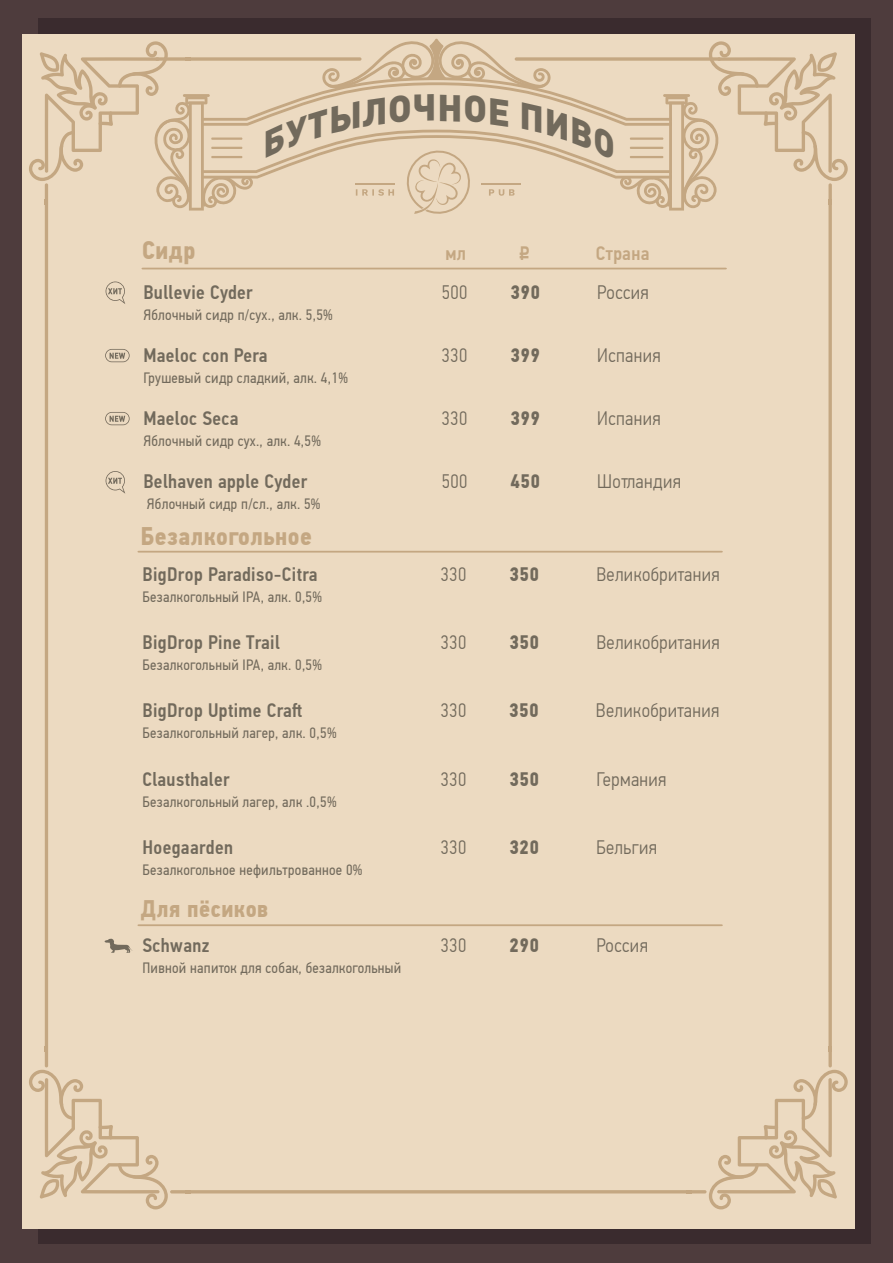
<style>
.page{position:relative;width:893px;height:1263px;background:#4e3c3d}
.page>*{position:absolute;margin:0;border:0;box-sizing:border-box;transform-origin:0 0}
.t1{font:700 25.5px "PF Din Text Cond Pro";letter-spacing:.02em;color:#c4a782}
.t2{font:700 24px "PF Din Text Cond Pro";letter-spacing:.02em;color:#c4a782}
.t3{font:500 19.5px "PF Din Text Cond Pro";letter-spacing:.02em;color:#726a5c}
.t4{font:300 19.5px "PF Din Text Cond Pro";letter-spacing:.02em;color:#726a5c}
.t5{font:700 19.5px "PF Din Text Cond Pro";letter-spacing:.02em;color:#726a5c}
.t6{font:500 19.5px "PF Din Text Cond Pro";letter-spacing:.02em;color:#c4a782}
.t7{font:19.5px "ALS Rubl";color:#c4a782;scale:.76 1}
.t8{font:15px "PF Din Text Cond Pro";letter-spacing:.02em;color:#726a5c}
</style>
<div class="page">
<div style="left:38px;top:18px;width:832px;height:1226px;background:#3a2b2e"></div>
<div style="left:22px;top:35px;width:833px;height:1193px;background:#ecdac1"></div>
<hr style="left:45px;top:183px;width:3px;height:884px;background:#c4a782;border-radius:2px">
<svg style="left:828px;top:183px;width:4px;height:884px;background:#caaf8b"></svg>
<hr style="left:170px;top:1190px;width:536px;height:3px;background:#c4a782;border-radius:2px">
<svg style="left:29px;top:1069px;width:139px;height:140px"></svg>
<svg style="left:709px;top:1070px;width:139px;height:139px"></svg>
<svg style="left:137px;top:551px;width:586px;height:2px"></svg>
<svg style="left:105px;top:939px;width:28px;height:14px"></svg>
<svg style="left:141px;top:268px;width:586px;height:1px"></svg>
<svg style="left:137px;top:924px;width:586px;height:2px"></svg>
<svg style="left:106px;top:281px;width:19px;height:23px"></svg>
<svg style="left:106px;top:471px;width:19px;height:23px"></svg>
<svg style="left:105px;top:349px;width:25px;height:13px"></svg>
<svg style="left:105px;top:412px;width:25px;height:13px"></svg>
<svg style="left:29px;top:39px;width:819px;height:176px"></svg>
<h1 class="t1" style="left:142px;top:235px;width:55px">Сидр</h1>
<h3 class="t6" style="left:445px;top:241px;width:22px">мл</h3>
<h3 class="t7" style="left:519px;top:242px;width:16px">c</h3>
<h3 class="t6" style="left:596px;top:241px;width:55px">Страна</h3>
<h3 class="t3" style="left:143px;top:280px;width:111px">Bullevie Cyder</h3>
<h3 class="t4" style="left:442px;top:281px;width:27px">500</h3>
<h3 class="t5" style="left:510px;top:280px;width:31px">390</h3>
<h3 class="t4" style="left:597px;top:281px;width:53px">Россия</h3>
<p class="t8" style="left:143px;top:306px;width:191px">Яблочный сидр п/сух., алк. 5,5%</p>
<h3 class="t3" style="left:143px;top:343px;width:126px">Maeloc con Pera</h3>
<h3 class="t4" style="left:442px;top:344px;width:27px">330</h3>
<h3 class="t5" style="left:510px;top:343px;width:31px">399</h3>
<h3 class="t4" style="left:597px;top:344px;width:65px">Испания</h3>
<p class="t8" style="left:143px;top:369px;width:206px">Грушевый сидр сладкий, алк. 4,1%</p>
<h3 class="t3" style="left:143px;top:406px;width:97px">Maeloc Seca</h3>
<h3 class="t4" style="left:442px;top:407px;width:27px">330</h3>
<h3 class="t5" style="left:510px;top:406px;width:31px">399</h3>
<h3 class="t4" style="left:597px;top:407px;width:65px">Испания</h3>
<p class="t8" style="left:143px;top:432px;width:179px">Яблочный сидр сух., алк. 4,5%</p>
<h3 class="t3" style="left:143px;top:469px;width:165px">Belhaven apple Cyder</h3>
<h3 class="t4" style="left:442px;top:470px;width:27px">500</h3>
<h3 class="t5" style="left:510px;top:469px;width:31px">450</h3>
<h3 class="t4" style="left:597px;top:470px;width:85px">Шотландия</h3>
<p class="t8" style="left:147px;top:495px;width:175px">Яблочный сидр п/сл., алк. 5%</p>
<h1 class="t1" style="left:141px;top:521px;width:173px">Безалкогольное</h1>
<h3 class="t3" style="left:142px;top:562px;width:177px">BigDrop Paradiso-Citra</h3>
<h3 class="t4" style="left:441px;top:563px;width:27px">330</h3>
<h3 class="t5" style="left:509px;top:562px;width:31px">350</h3>
<h3 class="t4" style="left:596px;top:563px;width:125px">Великобритания</h3>
<p class="t8" style="left:142px;top:588px;width:181px">Безалкогольный IPA, алк. 0,5%</p>
<h3 class="t3" style="left:142px;top:631px;width:139px">BigDrop Pine Trail</h3>
<h3 class="t4" style="left:441px;top:631px;width:27px">330</h3>
<h3 class="t5" style="left:509px;top:630px;width:31px">350</h3>
<h3 class="t4" style="left:596px;top:631px;width:125px">Великобритания</h3>
<p class="t8" style="left:142px;top:656px;width:181px">Безалкогольный IPA, алк. 0,5%</p>
<h3 class="t3" style="left:142px;top:699px;width:162px">BigDrop Uptime Сraſt</h3>
<h3 class="t4" style="left:441px;top:700px;width:27px">330</h3>
<h3 class="t5" style="left:509px;top:699px;width:31px">350</h3>
<h3 class="t4" style="left:596px;top:700px;width:125px">Великобритания</h3>
<p class="t8" style="left:142px;top:724px;width:196px">Безалкогольный лагер, алк. 0,5%</p>
<h3 class="t3" style="left:142px;top:767px;width:89px">Clausthaler</h3>
<h3 class="t4" style="left:441px;top:768px;width:27px">330</h3>
<h3 class="t5" style="left:509px;top:767px;width:31px">350</h3>
<h3 class="t4" style="left:596px;top:768px;width:72px">Германия</h3>
<p class="t8" style="left:142px;top:793px;width:196px">Безалкогольный лагер, алк .0,5%</p>
<h3 class="t3" style="left:142px;top:836px;width:92px">Hoegaarden</h3>
<h3 class="t4" style="left:441px;top:836px;width:27px">330</h3>
<h3 class="t5" style="left:509px;top:836px;width:31px">320</h3>
<h3 class="t4" style="left:596px;top:836px;width:62px">Бельгия</h3>
<p class="t8" style="left:142px;top:861px;width:222px">Безалкогольное нефильтрованное 0%</p>
<h2 class="t2" style="left:141px;top:894px;width:129px">Для пёсиков</h2>
<h3 class="t3" style="left:142px;top:934px;width:68px">Schwanz</h3>
<h3 class="t4" style="left:441px;top:934px;width:27px">330</h3>
<h3 class="t5" style="left:509px;top:934px;width:31px">290</h3>
<h3 class="t4" style="left:596px;top:934px;width:53px">Россия</h3>
<p class="t8" style="left:142px;top:959px;width:260px">Пивной напиток для собак, безалкогольный</p>
</div>
